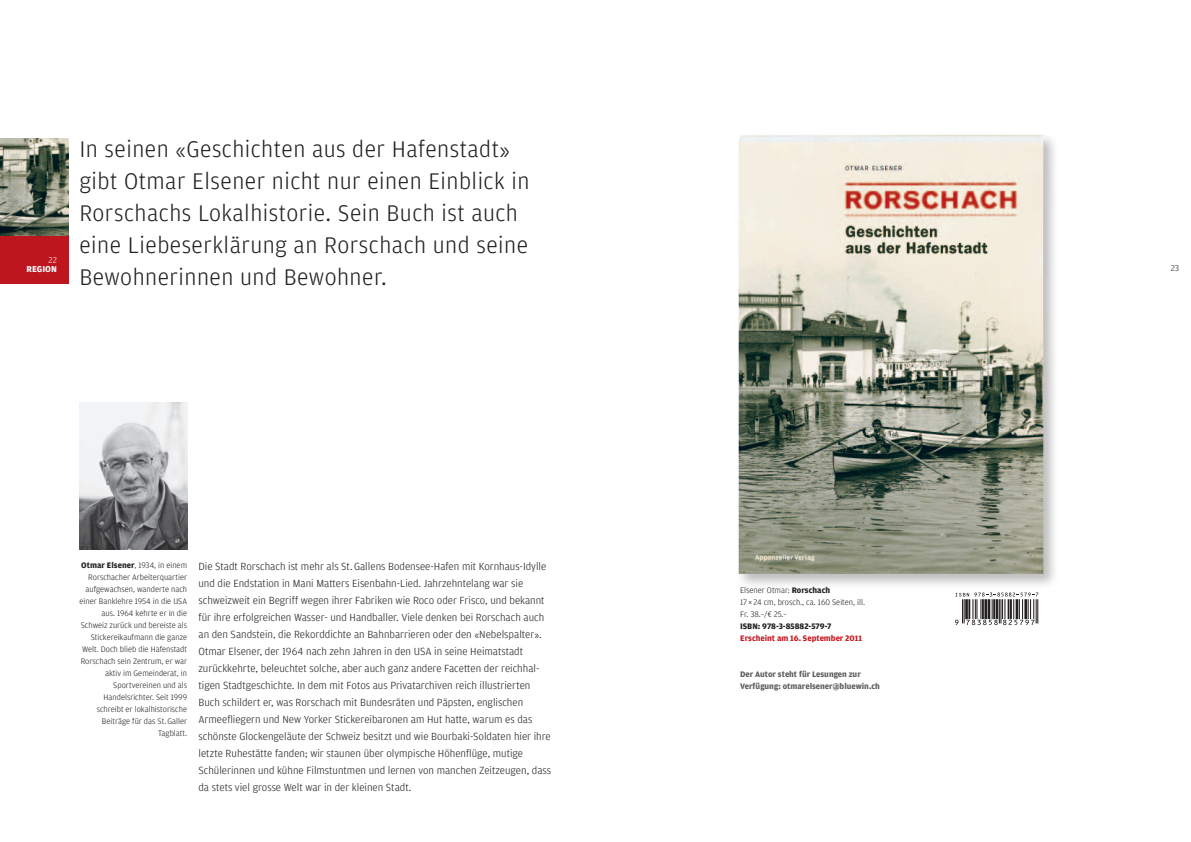
<style>
.page{position:relative;width:1191px;height:842px;background:#fff}
.page>*{position:absolute;margin:0;border:0;box-sizing:border-box;transform-origin:0 0}
.t1{font:300 24px/32px "Amplitude";letter-spacing:.02em;color:#231f20}
.t2{font:300 11px/17px "Amplitude";color:#231f20}
.t3{font:700 9px "Amplitude";color:#fff}
.t4{font:300 9px "Amplitude";color:#fff}
.t5{font:300 9px "Amplitude";color:#231f20}
.t6{font:300 8.5px/12px "Amplitude";color:#231f20;text-align:right}
.t7{font:700 8.5px/12px "Amplitude";color:#5b5d5f}
.t8{font:700 8.5px "Amplitude";color:#c61c22}
.t9{font:700 8.5px "Amplitude";color:#231f20}
.s1{font-weight:700}
</style>
<div class="page">
<img style="left:0;top:139px;width:68px;height:97px">
<div style="left:0;top:236px;width:68px;height:47px;background:#be161f"></div>
<img style="left:79px;top:403px;width:108px;height:146px">
<svg style="left:955px;top:592px;width:83px;height:33px"></svg>
<div style="left:734px;top:131px;width:324px;height:458px;background:#231f20;opacity:.3"></div>
<img style="left:738px;top:135px;width:305px;height:439px">
<p class="t4" style="left:48px;top:255px;width:10px">22</p>
<p class="t3" style="left:27px;top:264px;width:32px">REGION</p>
<h1 class="t1" style="left:79px;top:133px;width:451px">In seinen «Geschichten aus der Hafenstadt» gibt Otmar Elsener nicht nur einen Einblick in Rorschachs Lokalhistorie. Sein Buch ist auch eine Liebeserklärung an Rorschach und seine Bewohnerinnen und Bewohner.</h1>
<p class="t6" style="left:80px;top:559px;width:109px"><span class="s1">Otmar Elsener</span>, 1934, in einem<br>Rorschacher Arbeiterquartier aufgewachsen, wanderte nach einer Banklehre 1954 in die USA aus. 1964 kehrte er in die<br>Schweiz zurück und bereiste als<br>Stickereikaufmann die ganze<br>Welt. Doch blieb die Hafenstadt<br>Rorschach sein Zentrum, er war aktiv im Gemeinderat, in<br>Sportvereinen und als<br>Handelsrichter. Seit 1999 schreibt er lokalhistorische<br>Beiträge für das St.Galler<br>Tagblatt.</p>
<p class="t2" style="left:198px;top:558px;width:354px">Die Stadt Rorschach ist mehr als St.Gallens Bodensee-Hafen mit Kornhaus-Idylle und die Endstation in Mani Matters Eisenbahn-Lied. Jahrzehntelang war sie schweizweit ein Begriff wegen ihrer Fabriken wie Roco oder Frisco, und bekannt für ihre erfolgreichen Wasser- und Handballer. Viele denken bei Rorschach auch an den Sandstein, die Rekorddichte an Bahnbarrieren oder den «Nebelspalter».<br>Otmar Elsener, der 1964 nach zehn Jahren in den USA in seine Heimatstadt zurückkehrte, beleuchtet solche, aber auch ganz andere Facetten der reichhal&shy;tigen Stadtgeschichte. In dem mit Fotos aus Privatarchiven reich illustrierten Buch schildert er, was Rorschach mit Bundesräten und Päpsten, englischen Armeefliegern und New Yorker Stickereibaronen am Hut hatte, warum es das schönste Glockengeläute der Schweiz besitzt und wie Bourbaki-Soldaten hier ihre letzte Ruhestätte fanden; wir staunen über olympische Höhenflüge, mutige Schülerinnen und kühne Filmstuntmen und lernen von manchen Zeitzeugen, dass da stets viel grosse Welt war in der kleinen Stadt.</p>
<p class="t6" style="left:740px;top:584px;width:126px;text-align:left">Elsener Otmar: <span class="s1">Rorschach<br></span>17 × 24 cm, brosch., ca. 160 Seiten, ill.<br>Fr. 38.–/€ 25.–</p>
<p class="t9" style="left:740px;top:622px;width:93px">ISBN: 978-3-85882-579-7</p>
<p class="t8" style="left:740px;top:634px;width:123px">Erscheint am 16. September 2011</p>
<p class="t7" style="left:740px;top:668px;width:141px">Der Autor steht für Lesungen zur<br>Verfügung: otmarelsener@bluewin.ch</p>
<p class="t5" style="left:1170px;top:263px;width:10px">23</p>
</div>
